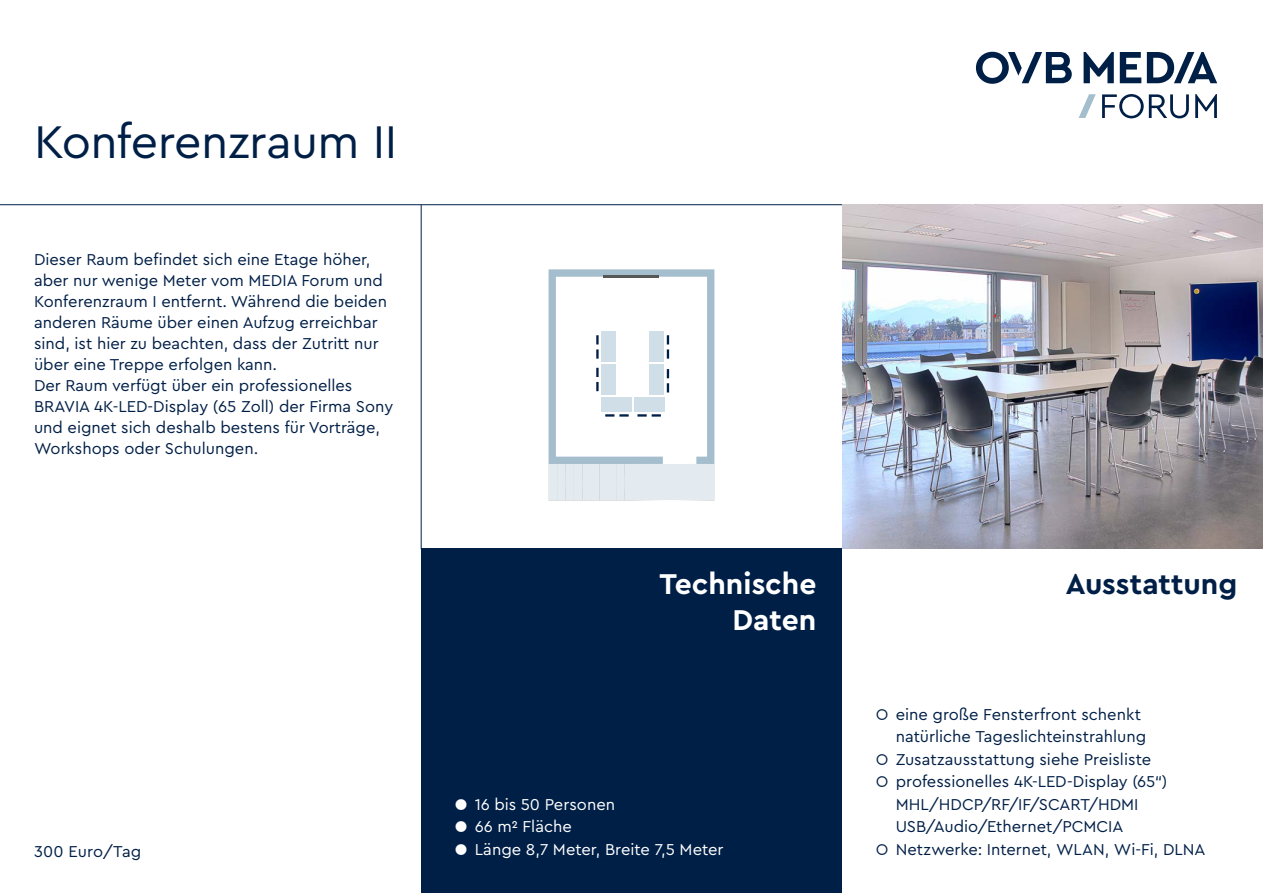
<style>
.page{position:relative;width:1263px;height:893px;background:#fff}
.page>*{position:absolute;margin:0;border:0;box-sizing:border-box;transform-origin:0 0}
.t1{font:48px "Cera Pro";letter-spacing:-.01em;color:#001f47}
.t2{font:700 30px "Cera Pro";color:#fff}
.t3{font:700 30px "Cera Pro";color:#001f47}
.t4{font:16.5px/21px "Cera Pro";color:#001f47}
.t5{font:16.5px "Cera Pro";color:#fff}
.s1{font-weight:700}
</style>
<div class="page">
<div style="left:421px;top:549px;width:421px;height:344px;background:#001f47"></div>
<img style="left:842px;top:205px;width:421px;height:344px">
<svg style="left:1120px;top:52px;width:21px;height:31px"></svg>
<svg style="left:1147px;top:52px;width:70px;height:31px"></svg>
<svg style="left:976px;top:52px;width:96px;height:32px"></svg>
<svg style="left:1083px;top:52px;width:31px;height:31px"></svg>
<svg style="left:1102px;top:94px;width:87px;height:24px"></svg>
<svg style="left:1195px;top:94px;width:22px;height:24px"></svg>
<svg style="left:1078px;top:94px;width:18px;height:24px"></svg>
<div style="left:624px;top:464px;width:90px;height:37px;background:#e3ebf1;border:1px solid #fff"></div>
<div style="left:616px;top:464px;width:9px;height:37px;background:#e3ebf1;border:1px solid #fff"></div>
<div style="left:591px;top:464px;width:8px;height:37px;background:#e3ebf1"></div>
<div style="left:565px;top:464px;width:9px;height:37px;background:#e3ebf1"></div>
<div style="left:608px;top:464px;width:8px;height:37px;background:#e3ebf1"></div>
<div style="left:582px;top:464px;width:9px;height:37px;background:#e3ebf1;border:1px solid #fff"></div>
<div style="left:557px;top:464px;width:9px;height:37px;background:#e3ebf1;border:1px solid #fff"></div>
<div style="left:599px;top:464px;width:9px;height:37px;background:#e3ebf1;border:1px solid #fff"></div>
<div style="left:574px;top:464px;width:8px;height:37px;background:#e3ebf1"></div>
<div style="left:548px;top:464px;width:9px;height:37px;background:#e3ebf1"></div>
<svg style="left:548px;top:269px;width:167px;height:199px"></svg>
<hr style="left:604px;top:276px;width:55px;height:2px;background:#575756">
<hr style="left:0;top:204px;width:842px;height:1px;background:#001f47">
<hr style="left:421px;top:205px;width:1px;height:344px;background:#001f47">
<h1 class="t1" style="left:34px;top:110px;width:365px">Konferenzraum II</h1>
<p class="t4" style="left:34px;top:248px;width:361px">Dieser Raum befindet sich eine Etage höher, aber nur wenige Meter vom MEDIA Forum und Konferenzraum I entfernt. Während die beiden anderen Räume über einen Aufzug erreichbar sind, ist hier zu beachten, dass der Zutritt nur über eine Treppe erfolgen kann.<br>Der Raum verfügt über ein professionelles BRAVIA 4K-LED-Display (65 Zoll) der Firma Sony und eignet sich deshalb bestens für Vorträge, Workshops oder Schulungen.</p>
<p class="t4" style="left:34px;top:840px;width:109px">300 Euro/Tag</p>
<h2 class="t2" style="left:659px;top:564px;width:158px">Technische</h2>
<h2 class="t3" style="left:1066px;top:564px;width:173px">Ausstattung</h2>
<h2 class="t2" style="left:732px;top:600px;width:85px">Daten</h2>
<p class="t5" style="left:455px;top:793px;width:162px"><span class="s1">●</span> 16 bis 50 Personen</p>
<p class="t5" style="left:455px;top:816px;width:118px"><span class="s1">●</span> 66 m2 Fläche</p>
<p class="t5" style="left:455px;top:838px;width:270px"><span class="s1">●</span> Länge 8,7 Meter, Breite 7,5 Meter</p>
<p class="t4" style="left:896px;top:702px;width:252px;line-height:22.5px;text-indent:-20px">○ eine große Fensterfront schenkt natürliche Tageslichteinstrahlung</p>
<p class="t4" style="left:876px;top:748px;width:277px">○ Zusatzausstattung siehe Preisliste</p>
<p class="t4" style="left:896px;top:770px;width:273px;line-height:22.5px;text-indent:-20px">○ professionelles 4K-LED-Display (65“)<br>MHL/HDCP/RF/IF/SCART/HDMI<br>USB/Audio/Ethernet/PCMCIA</p>
<p class="t4" style="left:876px;top:838px;width:331px">○ Netzwerke: Internet, WLAN, Wi-Fi, DLNA</p>
</div>
